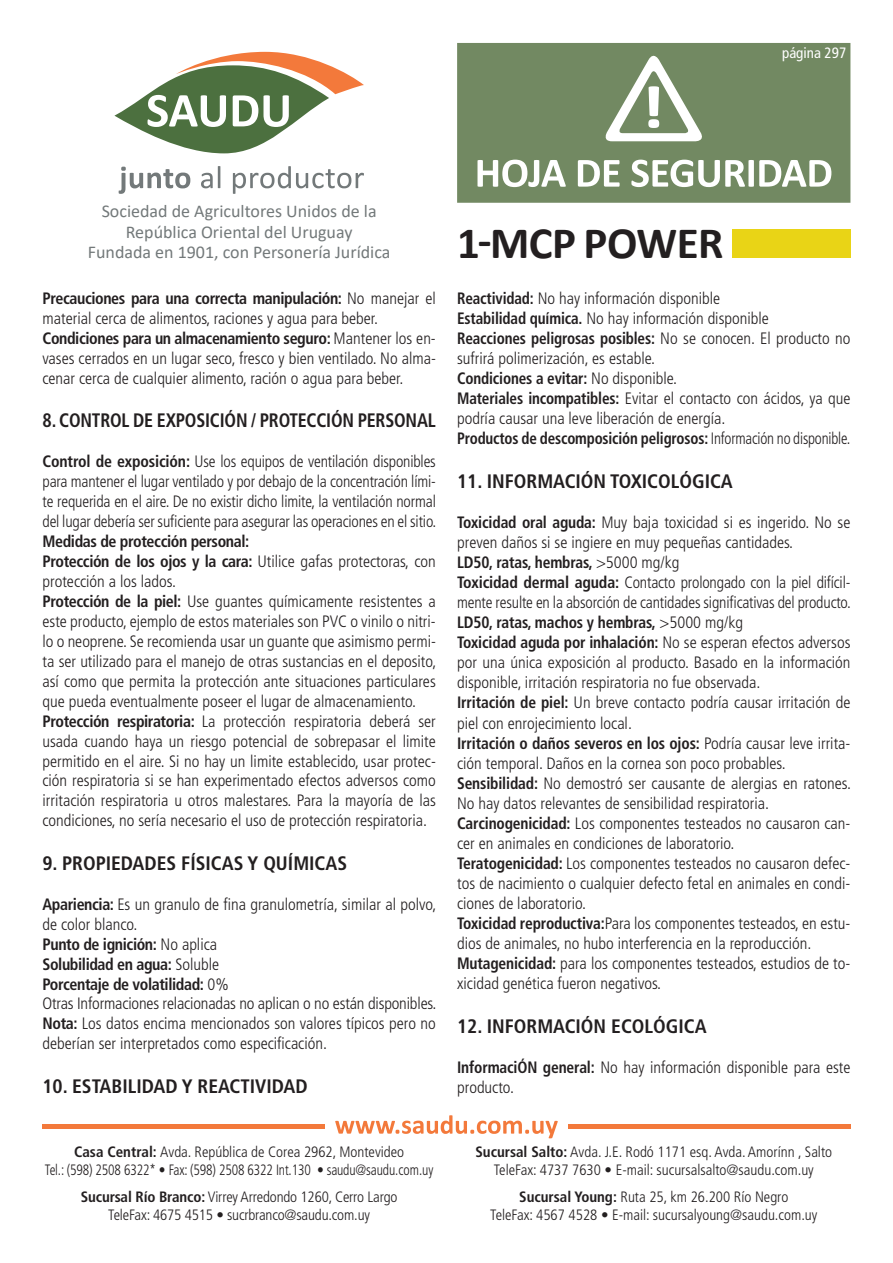
<style>
.page{position:relative;width:893px;height:1263px;background:#fff}
.page>*{position:absolute;margin:0;border:0;box-sizing:border-box;transform-origin:0 0}
.t1{font:700 45px "Calibri";letter-spacing:-.01em;color:#231f20}
.t2{font:700 condensed 19.5px "Frutiger LT Std";color:#231f20}
.t3{font:700 condensed 19.5px "Frutiger LT Std";color:#231f20;scale:.92 1}
.t4{font:18px/21.6px "Calibri";color:#73797a;text-align:center}
.t5{font:300 condensed 16.5px/20.1px "Frutiger LT Std";color:#231f20}
.t6{font:300 condensed 16.5px/20px "Frutiger LT Std";color:#231f20;text-align:justify;scale:.96 1}
.t7{font:300 condensed 15px/18px "Frutiger LT Std";color:#231f20;text-align:center}
.t8{font:condensed 15px "Frutiger LT Std";color:#fff}
.s1{font-weight:700}
</style>
<div class="page">
<svg style="left:457px;top:43px;width:393px;height:160px;background:#829674"></svg>
<svg style="left:119px;top:167px;width:71px;height:27px"></svg>
<svg style="left:201px;top:166px;width:19px;height:22px"></svg>
<svg style="left:233px;top:166px;width:131px;height:28px"></svg>
<svg style="left:114px;top:52px;width:250px;height:101px"></svg>
<div style="left:732px;top:229px;width:118px;height:29px;background:#e9d416"></div>
<svg style="left:43px;top:1125px;width:282px;height:4px"></svg>
<svg style="left:568px;top:1125px;width:282px;height:4px"></svg>
<svg style="left:335px;top:1115px;width:223px;height:23px"></svg>
<p class="t8" style="left:782px;top:45px;width:66px">página 297</p>
<p class="t4" style="left:102px;top:199px;width:276px">Sociedad de Agricultores Unidos de la<br>República Oriental del Uruguay</p>
<p class="t4" style="left:88px;top:240px;width:304px">Fundada en 1901, con Personería Jurídica</p>
<p class="t5" style="left:43px;top:289px;width:395px"><span class="s1">Precauciones para una correcta manipulación:</span> No manejar el material cerca de alimentos, raciones y agua para beber.<br><span class="s1">Condiciones para un almacenamiento seguro:</span> Mantener los en&shy;vases cerrados en un lugar seco, fresco y bien ventilado. No alma&shy;cenar cerca de cualquier alimento, ración o agua para beber.</p>
<p class="t3" style="left:43px;top:409px;width:429px">8. CONTROL DE EXPOSICIÓN / PROTECCIÓN PERSONAL</p>
<p class="t6" style="left:43px;top:452px;width:412px"><span class="s1">Control de exposición:</span> Use los equipos de ventilación disponibles para mantener el lugar ventilado y por debajo de la concentración lími&shy;te requerida en el aire. De no existir dicho limite, la ventilación normal del lugar debería ser suficiente para asegurar las operaciones en el sitio.</p>
<p class="t5" style="left:43px;top:532px;width:395px"><span class="s1">Medidas de protección personal:<br>Protección de los ojos y la cara:</span> Utilice gafas protectoras, con protección a los lados.<br><span class="s1">Protección de la piel:</span> Use guantes químicamente resistentes a este producto, ejemplo de estos materiales son PVC o vinilo o nitri&shy;lo o neoprene. Se recomienda usar un guante que asimismo permi&shy;ta ser utilizado para el manejo de otras sustancias en el deposito, así como que permita la protección ante situaciones particulares que pueda eventualmente poseer el lugar de almacenamiento.<br><span class="s1">Protección respiratoria:</span> La protección respiratoria deberá ser usada cuando haya un riesgo potencial de sobrepasar el limite permitido en el aire. Si no hay un limite establecido, usar protec&shy;ción respiratoria si se han experimentado efectos adversos como irritación respiratoria u otros malestares. Para la mayoría de las condiciones, no sería necesario el uso de protección respiratoria.</p>
<p class="t2" style="left:43px;top:851px;width:306px">9. PROPIEDADES FÍSICAS Y QUÍMICAS</p>
<p class="t5" style="left:43px;top:894px;width:395px"><span class="s1">Apariencia:</span> Es un granulo de fina granulometría, similar al polvo, de color blanco.<br><span class="s1">Punto de ignición:</span> No aplica<br><span class="s1">Solubilidad en agua:</span> Soluble<br><span class="s1">Porcentaje de volatilidad:</span> 0%<br>Otras Informaciones relacionadas no aplican o no están disponibles.<br><span class="s1">Nota:</span> Los datos encima mencionados son valores típicos pero no deberían ser interpretados como especificación.</p>
<p class="t2" style="left:43px;top:1074px;width:267px">10. ESTABILIDAD Y REACTIVIDAD</p>
<p class="t7" style="left:45px;top:1143px;width:390px"><span class="s1">Casa Central:</span> Avda. República de Corea 2962, Montevideo<br>Tel.: (598) 2508 6322* • Fax: (598) 2508 6322 Int.130 • saudu@saudu.com.uy</p>
<p class="t7" style="left:81px;top:1188px;width:318px"><span class="s1">Sucursal Río Branco:</span> Virrey Arredondo 1260, Cerro Largo<br>TeleFax: 4675 4515 • sucrbranco@saudu.com.uy</p>
<h1 class="t1" style="left:457px;top:211px;width:268px">1-MCP POWER</h1>
<p class="t5" style="left:457px;top:288px;width:395px"><span class="s1">Reactividad:</span> No hay información disponible<br><span class="s1">Estabilidad química.</span> No hay información disponible<br><span class="s1">Reacciones peligrosas posibles:</span> No se conocen. El producto no sufrirá polimerización, es estable.<br><span class="s1">Condiciones a evitar:</span> No disponible.<br><span class="s1">Materiales incompatibles:</span> Evitar el contacto con ácidos, ya que podría causar una leve liberación de energía.<br><span class="s1">Productos de descomposición peligrosos:</span> Información no disponible.</p>
<p class="t2" style="left:457px;top:470px;width:277px">11. INFORMACIÓN TOXICOLÓGICA</p>
<p class="t5" style="left:457px;top:513px;width:395px"><span class="s1">Toxicidad oral aguda:</span> Muy baja toxicidad si es ingerido. No se preven daños si se ingiere en muy pequeñas cantidades.<br><span class="s1">LD50, ratas, hembras,</span> &gt;5000 mg/kg<br><span class="s1">Toxicidad dermal aguda:</span> Contacto prolongado con la piel difícil&shy;mente resulte en la absorción de cantidades significativas del producto.<br><span class="s1">LD50, ratas, machos y hembras,</span> &gt;5000 mg/kg<br><span class="s1">Toxicidad aguda por inhalación:</span> No se esperan efectos adversos por una única exposición al producto. Basado en la información disponible, irritación respiratoria no fue observada.<br><span class="s1">Irritación de piel:</span> Un breve contacto podría causar irritación de piel con enrojecimiento local.<br><span class="s1">Irritación o daños severos en los ojos:</span> Podría causar leve irrita&shy;ción temporal. Daños en la cornea son poco probables.<br><span class="s1">Sensibilidad:</span> No demostró ser causante de alergias en ratones.<br>No hay datos relevantes de sensibilidad respiratoria.<br><span class="s1">Carcinogenicidad:</span> Los componentes testeados no causaron can&shy;cer en animales en condiciones de laboratorio.<br><span class="s1">Teratogenicidad:</span> Los componentes testeados no causaron defec&shy;tos de nacimiento o cualquier defecto fetal en animales en condi&shy;ciones de laboratorio.<br><span class="s1">Toxicidad reproductiva:</span>Para los componentes testeados, en estu&shy;dios de animales, no hubo interferencia en la reproducción.<br><span class="s1">Mutagenicidad:</span> para los componentes testeados, estudios de to&shy;xicidad genética fueron negativos.</p>
<p class="t2" style="left:457px;top:1014px;width:251px">12. INFORMACIÓN ECOLÓGICA</p>
<p class="t5" style="left:457px;top:1057px;width:395px"><span class="s1">InformaciÓN general:</span> No hay información disponible para este producto.</p>
<p class="t7" style="left:475px;top:1143px;width:358px"><span class="s1">Sucursal Salto:</span> Avda. J.E. Rodó 1171 esq. Avda. Amorínn , Salto<br>TeleFax: 4737 7630 • E-mail: sucursalsalto@saudu.com.uy</p>
<p class="t7" style="left:490px;top:1188px;width:329px"><span class="s1">Sucursal Young:</span> Ruta 25, km 26.200 Río Negro<br>TeleFax: 4567 4528 • E-mail: sucursalyoung@saudu.com.uy</p>
</div>
